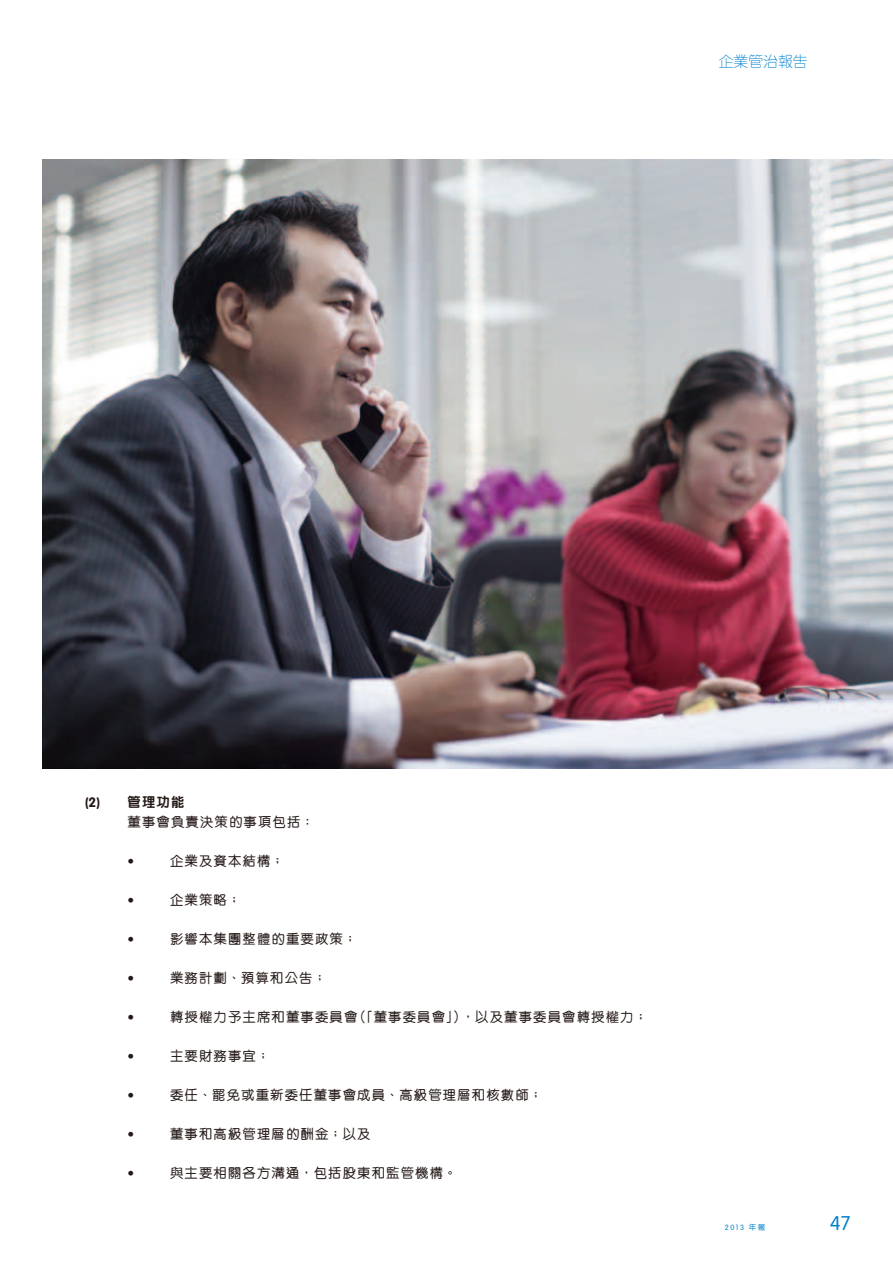
<style>
.page{position:relative;width:893px;height:1263px;background:#fff}
.page>*{position:absolute;margin:0;border:0;box-sizing:border-box;transform-origin:0 0}
.t1{font:300 19.5px "VAG Rounded Std";color:#0081cc}
.t2{font:300 15px "M Yuen HK";letter-spacing:-.01em;color:#0081cc}
.t3{font:500 13.5px/19.5px "M Yuen HK";letter-spacing:.075em;color:#231916}
.t4{font:100 13.5px "VAG Rounded Std";color:#231916}
.t5{font:300 7.5px "VAG Rounded Std";color:#0081cc}
.s1{font-family:"VAG Rounded Std";font-weight:700}
.s2{font-weight:800}
.s3{font-family:"M Yuen HK";font-weight:500}
</style>
<div class="page">
<img style="left:43px;top:159px;width:850px;height:609px">
<p class="t2" style="left:719px;top:52px;width:91px">企業管治報告</p>
<p class="t3" style="left:128px;top:792px;width:188px;text-indent:-43px"><span class="s1">(2)</span> <span class="s2">管理功能<br></span>董事會負責決策的事項包括：</p>
<p class="t4" style="left:128px;top:853px;width:8px">•</p>
<p class="t3" style="left:170px;top:850px;width:116px">企業及資本結構；</p>
<p class="t4" style="left:128px;top:892px;width:8px">•</p>
<p class="t3" style="left:170px;top:889px;width:72px">企業策略；</p>
<p class="t4" style="left:128px;top:931px;width:8px">•</p>
<p class="t3" style="left:170px;top:928px;width:188px">影響本集團整體的重要政策；</p>
<p class="t4" style="left:128px;top:970px;width:8px">•</p>
<p class="t3" style="left:170px;top:967px;width:158px">業務計劃、預算和公告；</p>
<p class="t4" style="left:128px;top:1009px;width:8px">•</p>
<p class="t3" style="left:170px;top:1006px;width:479px">轉授權力予主席和董事委員會（「董事委員會」），以及董事委員會轉授權力；</p>
<p class="t4" style="left:128px;top:1048px;width:8px">•</p>
<p class="t3" style="left:170px;top:1045px;width:101px">主要財務事宜；</p>
<p class="t4" style="left:128px;top:1087px;width:8px">•</p>
<p class="t3" style="left:170px;top:1084px;width:374px">委任、罷免或重新委任董事會成員、高級管理層和核數師；</p>
<p class="t4" style="left:128px;top:1126px;width:8px">•</p>
<p class="t3" style="left:170px;top:1123px;width:202px">董事和高級管理層的酬金；以及</p>
<p class="t4" style="left:128px;top:1165px;width:8px">•</p>
<p class="t3" style="left:170px;top:1162px;width:288px">與主要相關各方溝通，包括股東和監管機構。</p>
<p class="t5" style="left:725px;top:1223px;width:42px">2013 <span class="s3">年報</span></p>
<h1 class="t1" style="left:830px;top:1212px;width:22px">47</h1>
</div>
